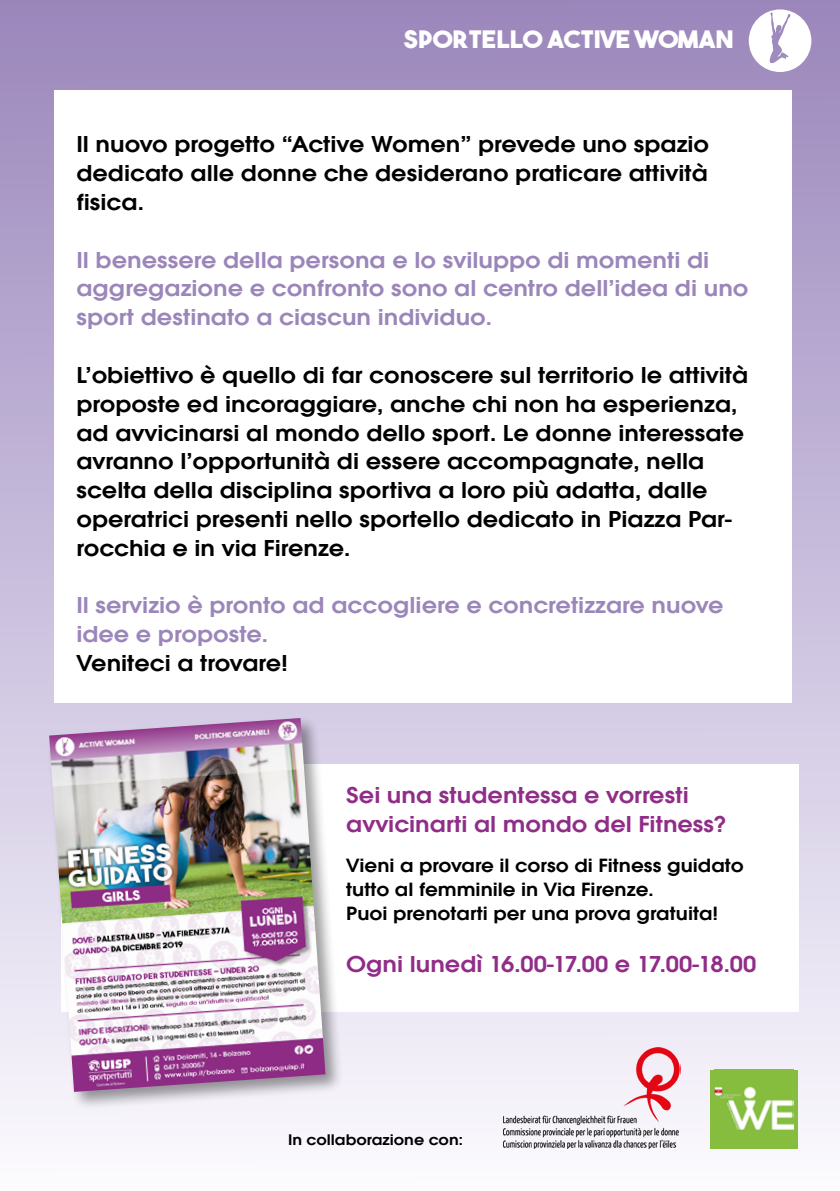
<style>
.page{position:relative;width:840px;height:1191px;background:#fff}
.page>*{position:absolute;margin:0;border:0;box-sizing:border-box;transform-origin:0 0}
.t1{font:600 24px/28.8px "Avant Gard EF";color:#000;text-align:justify;scale:1.1 1}
.t2{font:600 24px/28.8px "Avant Gard EF";color:#9b86ba;scale:1.1 1}
.t3{font:600 24px/28.8px "Avant Gard EF";color:#902d88;scale:1.1 1}
.t4{font:24px "The Bold Font";color:#fff;scale:1.1 1}
.t5{font:600 20px/24px "Avant Gard EF";color:#000;scale:1.1 1}
.t6{font:600 16px "Avant Gard EF";color:#000;scale:1.1 1}
</style>
<div class="page">
<div style="left:0;top:0;width:839px;height:1191px;background:linear-gradient(to bottom,#9c88bd,#fbfaff)"></div>
<div style="left:54px;top:91px;width:737px;height:612px;background:#fff"></div>
<div style="left:61px;top:764px;width:737px;height:247px;background:#fff"></div>
<div style="left:46px;top:715px;width:297px;height:395px;background:#000;opacity:.4"></div>
<img style="left:49px;top:718px;width:276px;height:374px">
<div style="left:709px;top:1069px;width:87px;height:79px;background:#86bd3e"></div>
<img style="left:713px;top:1069px;width:79px;height:61px">
<img style="left:503px;top:1047px;width:177px;height:101px">
<p class="t4" style="left:403px;top:24px;width:301px">SPORTELLO ACTIVE WOMAN</p>
<p class="t1" style="left:76px;top:130px;width:576px">Il nuovo progetto “Active Women” prevede uno spazio dedicato alle donne che desiderano praticare attività fisica.</p>
<p class="t2" style="left:76px;top:245px;width:612px">Il benessere della persona e lo sviluppo di momenti di aggregazione e confronto sono al centro dell’idea di uno sport destinato a ciascun individuo.</p>
<p class="t1" style="left:76px;top:360px;width:612px;text-align:left">L’obiettivo è quello di far conoscere sul territorio le attività proposte ed incoraggiare, anche chi non ha esperienza, ad avvicinarsi al mondo dello sport. Le donne interessate avranno l’opportunità di essere accompagnate, nella scelta della disciplina sportiva a loro più adatta, dalle operatrici presenti nello sportello dedicato in Piazza Par&shy;rocchia e in via Firenze.</p>
<p class="t2" style="left:76px;top:591px;width:589px">Il servizio è pronto ad accogliere e concretizzare nuove idee e proposte.</p>
<p class="t1" style="left:76px;top:648px;width:194px">Veniteci a trovare!</p>
<p class="t3" style="left:346px;top:780px;width:347px">Sei una studentessa e vorresti avvicinarti al mondo del Fitness?</p>
<p class="t5" style="left:346px;top:853px;width:363px">Vieni a provare il corso di Fitness guidato tutto al femminile in Via Firenze.<br>Puoi prenotarti per una prova gratuita!</p>
<p class="t3" style="left:346px;top:950px;width:374px">Ogni lunedì 16.00-17.00 e 17.00-18.00</p>
<p class="t6" style="left:288px;top:1130px;width:160px">In collaborazione con:</p>
</div>
